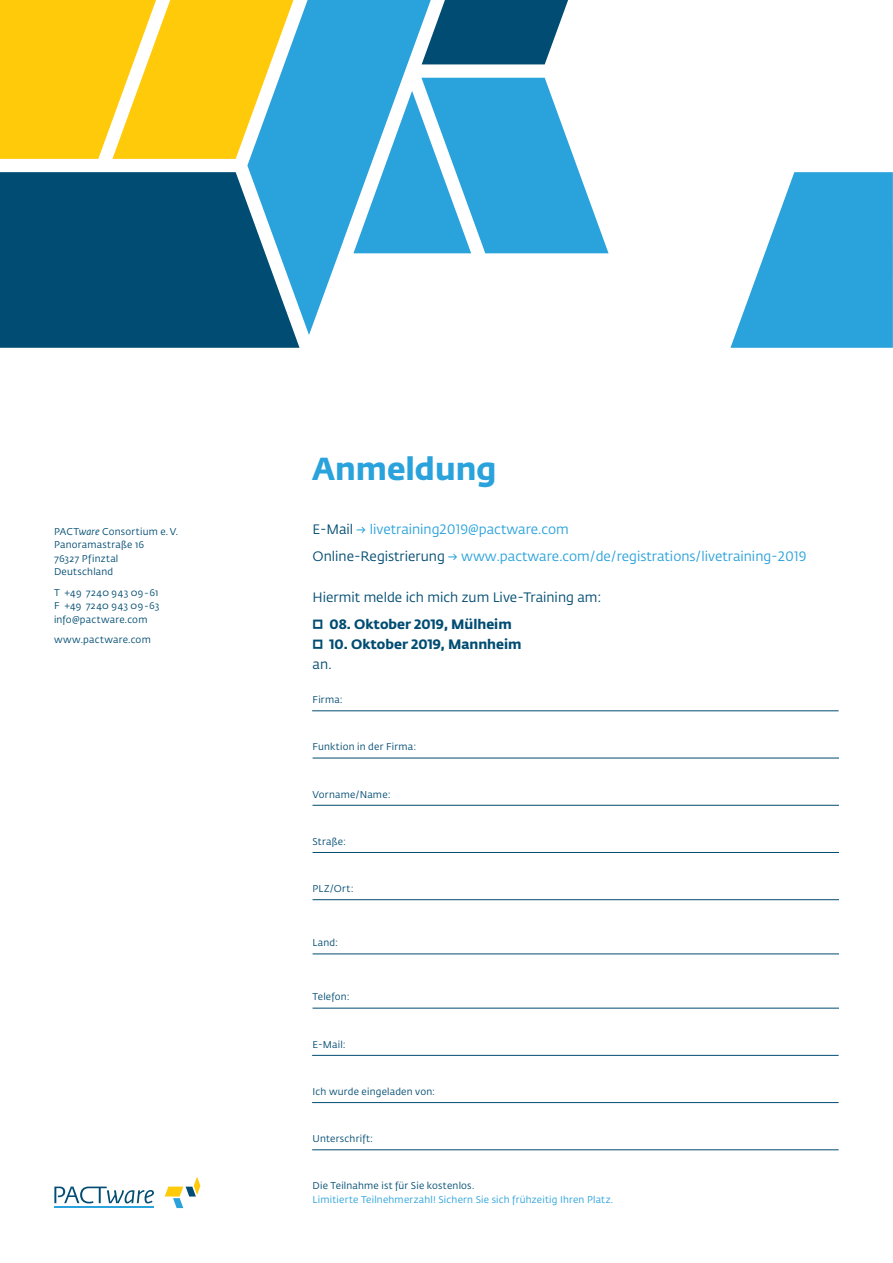
<style>
.page{position:relative;width:893px;height:1263px;background:#fff}
.page>*{position:absolute;margin:0;border:0;box-sizing:border-box;transform-origin:0 0}
.Headline_2{font:700 31.5px "Fedra Sans Pro";color:#2aa2db}
.Fließtext{font:13.5px "Fedra Sans Pro";color:#2aa2db}
.Fließtext-2{font:700 13.5px "Fedra Sans Pro";color:#004c72}
.Fließtext-3{font:13.5px "Fedra Sans Pro";color:#004c72}
.Bildunterschrift{font:13.5px "Fedra Sans Pro";color:#004c72}
.Bildunterschrift-2{font:9.75px/13.5px "Fedra Sans Pro";letter-spacing:.02em;color:#004c72}
.Bildunterschrift-3{font:9.75px/13.5px "Fedra Sans Pro";letter-spacing:.02em;color:#2aa2db}
.s1{font-style:italic}
.s2{color:#004c72}
</style>
<div class="page">
<hr style="left:312px;top:710px;width:527px;height:1px;background:#004c72">
<hr style="left:312px;top:758px;width:527px;height:1px;background:#004c72">
<hr style="left:312px;top:805px;width:527px;height:1px;background:#004c72">
<hr style="left:312px;top:852px;width:527px;height:1px;background:#004c72">
<hr style="left:312px;top:899px;width:527px;height:1px;background:#004c72">
<hr style="left:312px;top:954px;width:527px;height:1px;background:#004c72">
<hr style="left:312px;top:1008px;width:527px;height:1px;background:#004c72">
<hr style="left:312px;top:1055px;width:527px;height:1px;background:#004c72">
<hr style="left:312px;top:1102px;width:527px;height:1px;background:#004c72">
<svg style="left:730px;top:172px;width:163px;height:176px"></svg>
<svg style="left:431px;top:0;width:137px;height:64px;background:#1d6082"></svg>
<svg style="left:431px;top:78px;width:178px;height:175px"></svg>
<svg style="left:247px;top:0;width:184px;height:335px;fill:#2aa2db"></svg>
<svg style="left:0;top:172px;width:300px;height:176px;background:#0e597f"></svg>
<svg style="left:0;top:0;width:293px;height:159px;background:#f2cc2b"></svg>
<svg style="left:54px;top:1186px;width:100px;height:17px"></svg>
<hr style="left:54px;top:1206px;width:100px;height:2px;background:#2aa2db">
<svg style="left:165px;top:1176px;width:35px;height:32px"></svg>
<hr style="left:312px;top:1149px;width:527px;height:1px;background:#004c72">
<p class="Bildunterschrift-2" style="left:54px;top:524px;width:126px">PACT<span class="s1">ware</span> Consortium e. V.<br>Panoramastraße 16<br>76327 Pfinztal<br>Deutschland</p>
<p class="Bildunterschrift-2" style="left:54px;top:585px;width:107px;text-align:justify">T +49 72 40 9 43 09 -61<br>F +49 72 40 9 43 09 -63 info@pactware.com</p>
<p class="Bildunterschrift-2" style="left:54px;top:632px;width:98px">www.pactware.com</p>
<p class="Headline_2" style="left:313px;top:444px;width:185px">Anmeldung</p>
<p class="Fließtext" style="left:313px;top:520px;width:258px"><span class="s2">E-Mail</span> → livetraining2019@pactware.com</p>
<p class="Fließtext" style="left:313px;top:547px;width:495px"><span class="s2">Online-Registrierung</span> → www.pactware.com/de/registrations/livetraining-2019</p>
<p class="Fließtext-3" style="left:313px;top:588px;width:290px">Hiermit melde ich mich zum Live-Training am:</p>
<p class="Fließtext-2" style="left:313px;top:613px;width:201px">□ 08. Oktober 2019, Mülheim</p>
<p class="Fließtext-2" style="left:313px;top:634px;width:210px">□ 10. Oktober 2019, Mannheim</p>
<p class="Bildunterschrift" style="left:313px;top:655px;width:21px">an.</p>
<p class="Bildunterschrift-2" style="left:313px;top:693px;width:32px">Firma:</p>
<p class="Bildunterschrift-2" style="left:313px;top:740px;width:105px">Funktion in der Firma:</p>
<p class="Bildunterschrift-2" style="left:313px;top:787px;width:80px">Vorname/Name:</p>
<p class="Bildunterschrift-2" style="left:313px;top:834px;width:35px">Straße:</p>
<p class="Bildunterschrift-2" style="left:313px;top:882px;width:43px">PLZ/Ort:</p>
<p class="Bildunterschrift-2" style="left:313px;top:936px;width:27px">Land:</p>
<p class="Bildunterschrift-2" style="left:313px;top:990px;width:39px">Telefon:</p>
<p class="Bildunterschrift-2" style="left:313px;top:1037px;width:35px">E-Mail:</p>
<p class="Bildunterschrift-2" style="left:313px;top:1084px;width:124px">Ich wurde eingeladen von:</p>
<p class="Bildunterschrift-2" style="left:313px;top:1131px;width:62px">Unterschrift:</p>
<p class="Bildunterschrift-3" style="left:313px;top:1179px;width:302px"><span class="s2">Die Teilnahme ist für Sie kostenlos.<br></span>Limitierte Teilnehmerzahl! Sichern Sie sich frühzeitig Ihren Platz.</p>
</div>
